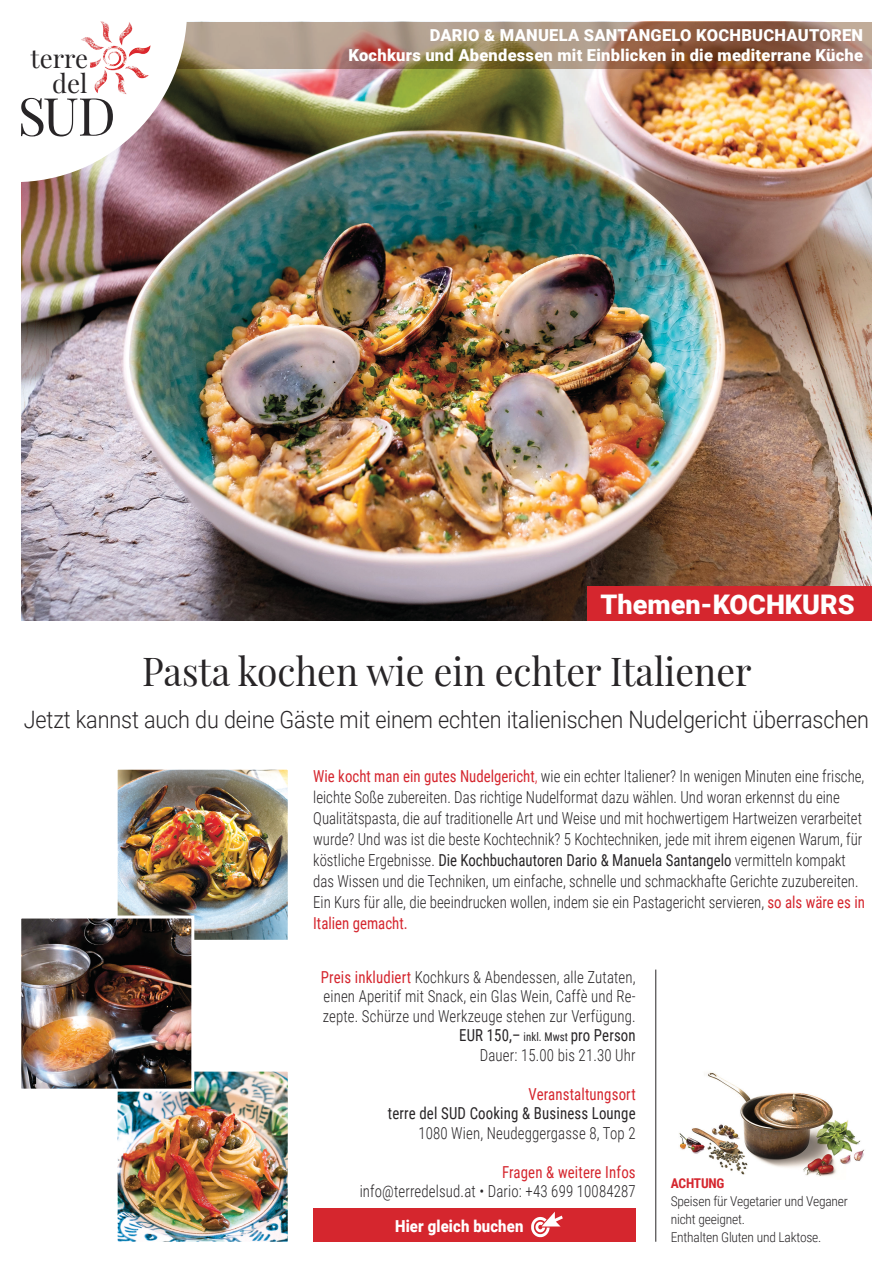
<style>
.page{position:relative;width:893px;height:1263px;background:#fff}
.page>*{position:absolute;margin:0;border:0;box-sizing:border-box;transform-origin:0 0}
.t1{font:52.65px "Playfair Display";color:#282527}
.t2{font:39px "Playfair Display";color:#282527;scale:.95 1}
.t3{font:900 27px "Roboto";color:#fff}
.t4{font:25.8px "Playfair Display";color:#282527}
.t5{font:300 24px "Roboto";letter-spacing:-.005em;color:#282527;scale:.9 1}
.t6{font:300 16.5px/21px "Roboto Condensed";color:#282527;text-align:right;scale:.9 1}
.t7{font:900 16.5px/19.6px "Roboto";letter-spacing:.015em;color:#fff;text-align:right}
.t8{font:16.5px "Roboto Condensed";letter-spacing:.01em;color:#282527;scale:.9 1}
.t9{font:16.5px "Roboto Condensed";letter-spacing:.01em;color:#d5262e;scale:.9 1}
.t10{font:900 16.5px "Roboto";letter-spacing:.015em;color:#fff;scale:.9 1}
.t11{font:300 13.5px/18px "Roboto Condensed";letter-spacing:-.015em;color:#282527}
.t12{font:700 13.5px "Roboto Condensed";letter-spacing:-.015em;color:#d5262e}
.s1{font-weight:400;color:#d5262e}
.s2{color:#d5262e}
.s3{font-weight:400}
.s4{font-weight:400;font-size:12px}
.s5{font-family:"Roboto"}
</style>
<div class="page">
<img style="left:21px;top:21px;width:851px;height:600px">
<svg style="left:187px;top:22px;width:685px;height:46px;background:#a08068"></svg>
<svg style="left:21px;top:21px;width:166px;height:161px"></svg>
<img style="left:80px;top:21px;width:72px;height:75px">
<div style="left:313px;top:1208px;width:323px;height:34px;background:#d5262e"></div>
<img style="left:531px;top:1211px;width:32px;height:27px">
<img style="left:21px;top:769px;width:267px;height:473px">
<img style="left:679px;top:1072px;width:186px;height:104px">
<div style="left:588px;top:587px;width:284px;height:34px;background:#d5262e"></div>
<hr style="left:655px;top:969px;width:1px;height:273px;background:#282527">
<h3 class="t4" style="left:31px;top:38px;width:59px">terre</h3>
<h1 class="t1" style="left:18px;top:75px;width:100px">SUD</h1>
<h3 class="t4" style="left:52px;top:63px;width:37px">del</h3>
<p class="t7" style="left:349px;top:25px;width:516px">DARIO &amp; MANUELA SANTANGELO KOCHBUCHAUTOREN<br>Kochkurs und Abendessen mit Einblicken in die mediterrane Küche</p>
<h3 class="t3" style="left:600px;top:585px;width:256px">Themen-KOCHKURS</h3>
<h2 class="t2" style="left:142px;top:641px;width:643px">Pasta kochen wie ein echter Italiener</h2>
<h3 class="t5" style="left:24px;top:703px;width:941px">Jetzt kannst auch du deine Gäste mit einem echten italienischen Nudelgericht überraschen</h3>
<p class="t6" style="left:313px;top:765px;width:615px;text-align:left"><span class="s1">Wie kocht man ein gutes Nudelgericht</span><span class="s2">,</span> wie ein echter Italiener? In wenigen Minuten eine frische, leichte Soße zubereiten. Das richtige Nudelformat dazu wählen. Und woran erkennst du eine Qualitätspasta, die auf traditionelle Art und Weise und mit hochwertigem Hartweizen verarbeitet wurde? Und was ist die beste Kochtechnik? 5 Kochtechniken, jede mit ihrem eigenen Warum, für köstliche Ergebnisse. <span class="s3">Die Kochbuchautoren Dario &amp; Manuela Santangelo</span> vermitteln kompakt das Wissen und die Techniken, um einfache, schnelle und schmackhafte Gerichte zuzubereiten.<br>Ein Kurs für alle, die beeindrucken wollen, indem sie ein Pastagericht servieren, <span class="s1">so als wäre es in Italien gemacht.</span></p>
<p class="t6" style="left:321px;top:967px;width:351px;line-height:19.5px"><span class="s1">Preis inkludiert</span> Kochkurs &amp; Abendessen, alle Zutaten, einen Aperitif mit Snack, ein Glas Wein, Caffè und Re&shy;zepte. Schürze und Werkzeuge stehen zur Verfügung.<br><span class="s3">EUR 150,–</span> <span class="s4">inkl. Mwst</span> <span class="s3">pro Person<br></span>Dauer: 15.00 bis 21.30 Uhr</p>
<p class="t9" style="left:529px;top:1082px;width:120px">Veranstaltungsort</p>
<p class="t8" style="left:388px;top:1102px;width:277px">terre del SUD Cooking &amp; Business Lounge</p>
<p class="t6" style="left:418px;top:1122px;width:243px">1080 Wien, Neudeggergasse 8, Top 2</p>
<p class="t6" style="left:360px;top:1162px;width:308px;line-height:19.5px"><span class="s1">Fragen &amp; weitere Infos<br></span>info@terredelsud.at <span class="s5">•</span> Dario: +43 699 10084287</p>
<p class="t10" style="left:395px;top:1214px;width:144px">Hier gleich buchen</p>
<p class="t12" style="left:671px;top:1173px;width:55px">ACHTUNG</p>
<p class="t11" style="left:671px;top:1191px;width:179px">Speisen für Vegetarier und Veganer nicht geeignet.<br>Enthalten Gluten und Laktose.</p>
</div>
